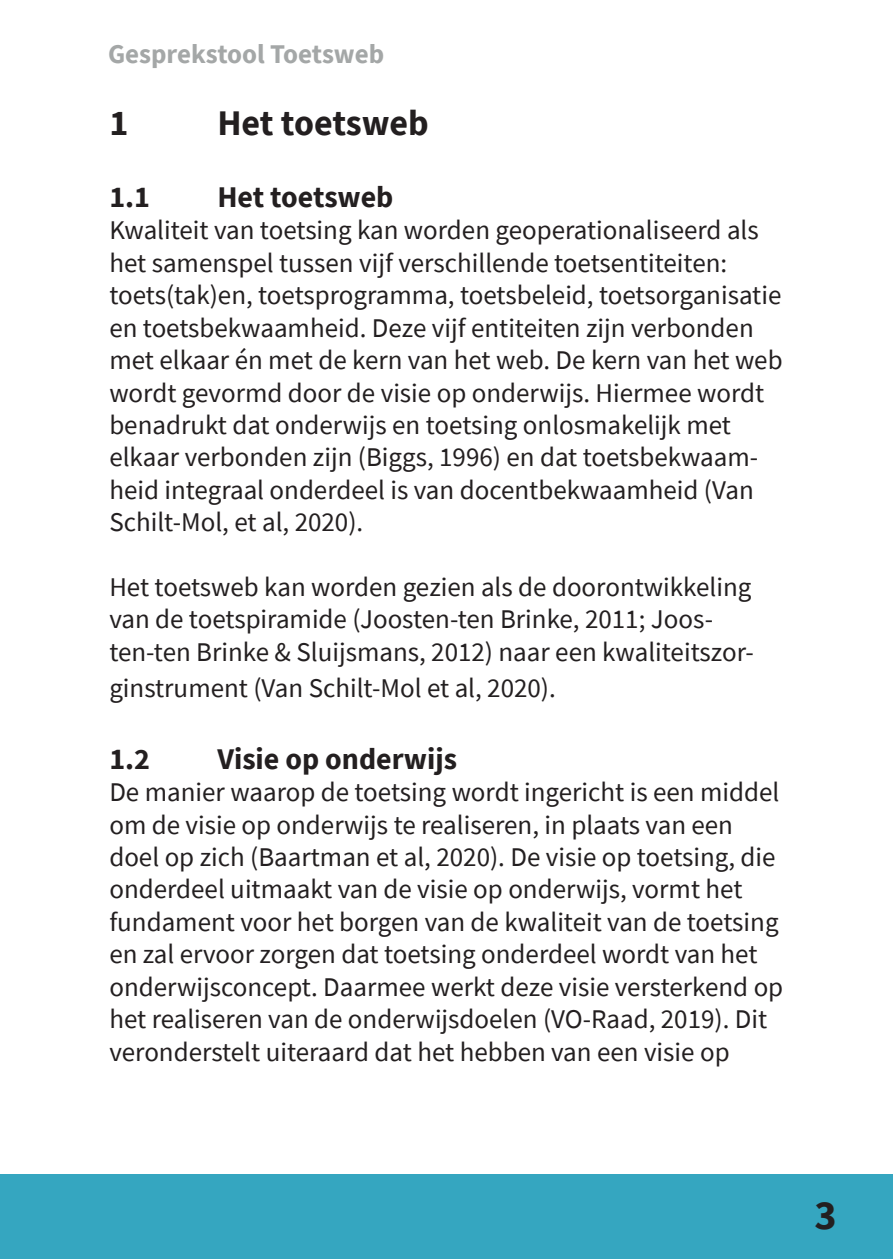
<style>
.page{position:relative;width:893px;height:1259px;background:#fff}
.page>*{position:absolute;margin:0;border:0;box-sizing:border-box;transform-origin:0 0}
.t1{font:700 42px "Source Sans Pro";color:#231f20}
.t2{font:700 36px "Source Sans Pro";letter-spacing:-.01em;color:#231f20}
.t3{font:700 30px "Source Sans Pro";color:#231f20}
.t4{font:27px/32.4px "Source Sans Pro";color:#231f20}
.t5{font:700 27px "Source Sans Pro";color:#a4a7a7}
</style>
<div class="page">
<div style="left:0;top:1174px;width:893px;height:85px;background:#35a6c0"></div>
<p class="t5" style="left:108px;top:36px;width:278px">Gesprekstool Toetsweb</p>
<p class="t2" style="left:109px;top:99px;width:21px">1</p>
<p class="t2" style="left:217px;top:99px;width:213px">Het toetsweb</p>
<p class="t3" style="left:109px;top:177px;width:42px">1.1</p>
<p class="t3" style="left:217px;top:177px;width:178px">Het toetsweb</p>
<p class="t4" style="left:109px;top:214px;width:675px">Kwaliteit van toetsing kan worden geoperationaliseerd als het samenspel tussen vijf verschillende toetsentiteiten: toets(tak)en, toetsprogramma, toetsbeleid, toetsorganisatie en toetsbekwaamheid. Deze vijf entiteiten zijn verbonden met elkaar én met de kern van het web. De kern van het web wordt gevormd door de visie op onderwijs. Hiermee wordt benadrukt dat onderwijs en toetsing onlosmakelijk met elkaar verbonden zijn (Biggs, 1996) en dat toetsbekwaam&shy;heid integraal onderdeel is van docentbekwaamheid (Van Schilt-Mol, et al, 2020).</p>
<p class="t4" style="left:109px;top:570px;width:646px">Het toetsweb kan worden gezien als de doorontwikkeling van de toetspiramide (Joosten-ten Brinke, 2011; Joos&shy;ten-ten Brinke &amp; Sluijsmans, 2012) naar een kwaliteitszor-</p>
<p class="t4" style="left:109px;top:671px;width:448px">ginstrument (Van Schilt-Mol et al, 2020).</p>
<p class="t3" style="left:109px;top:738px;width:42px">1.2</p>
<p class="t3" style="left:217px;top:738px;width:241px">Visie op onderwijs</p>
<p class="t4" style="left:109px;top:776px;width:675px">De manier waarop de toetsing wordt ingericht is een middel om de visie op onderwijs te realiseren, in plaats van een doel op zich (Baartman et al, 2020). De visie op toetsing, die onderdeel uitmaakt van de visie op onderwijs, vormt het fundament voor het borgen van de kwaliteit van de toetsing en zal ervoor zorgen dat toetsing onderdeel wordt van het onderwijsconcept. Daarmee werkt deze visie versterkend op het realiseren van de onderwijsdoelen (VO-Raad, 2019). Dit veronderstelt uiteraard dat het hebben van een visie op</p>
<p class="t1" style="left:814px;top:1186px;width:24px">3</p>
</div>
